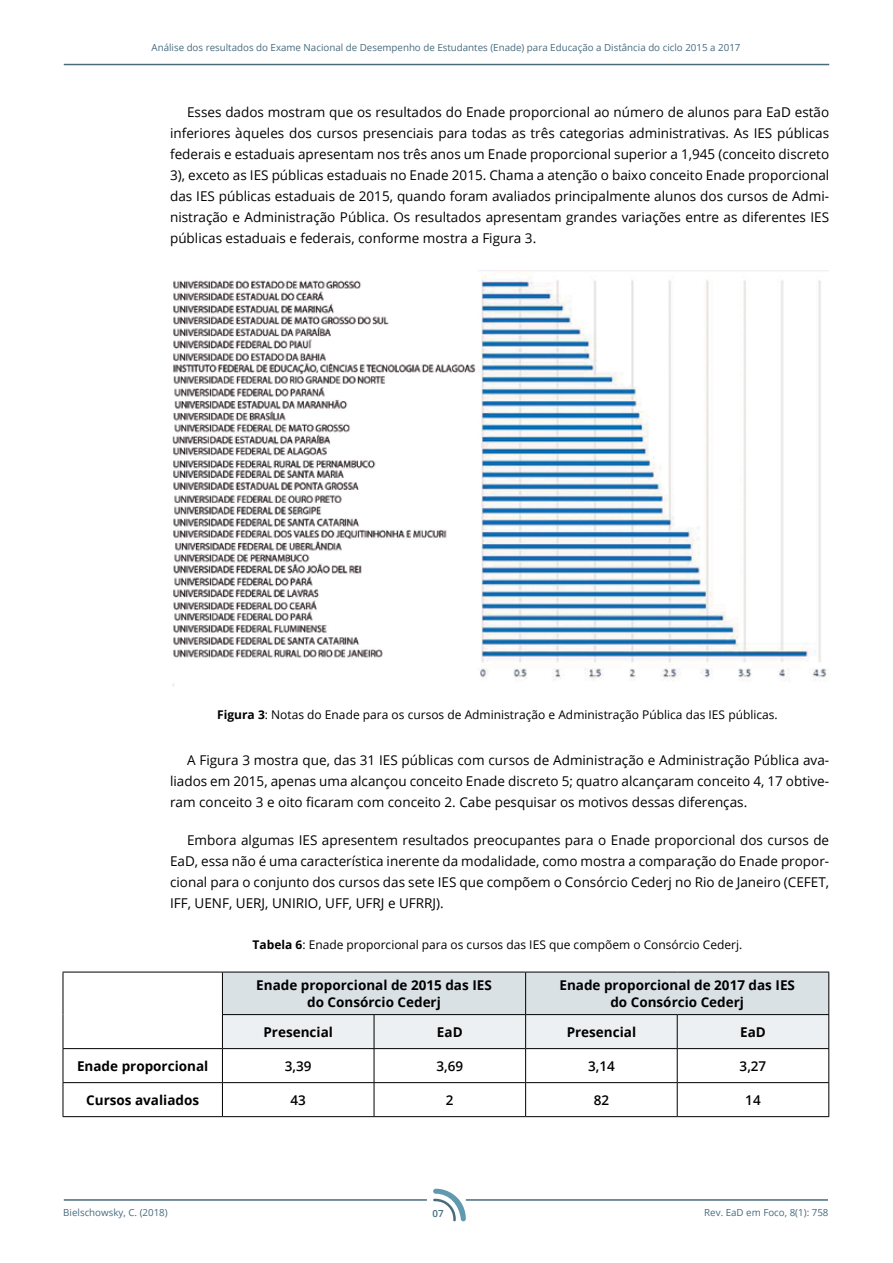
<style>
.page{position:relative;width:893px;height:1263px;background:#fff}
.page>*{position:absolute;margin:0;border:0;box-sizing:border-box;transform-origin:0 0}
.t1{font:13.5px/21px "Open Sans";color:#000;text-align:justify}
.t2{font:700 13.5px/16.2px "Open Sans";color:#000}
.t3{font:600 13.5px "Open Sans";color:#000}
.t4{font:12px "Open Sans";color:#000}
.t5{font:9.75px "Open Sans";color:#486b7e}
.t6{font:600 9.75px "Open Sans";color:#486b7e}
.s1{font-weight:700}
</style>
<div class="page">
<hr style="left:64px;top:64px;width:765px;height:1px;background:#486b7e">
<hr style="left:466px;top:1199px;width:362px;height:2px;background:#486b7e">
<svg style="left:433px;top:1189px;width:33px;height:32px"></svg>
<hr style="left:64px;top:1199px;width:363px;height:2px;background:#486b7e">
<img style="left:172px;top:271px;width:655px;height:416px">
<svg style="left:223px;top:973px;width:605px;height:75px;background:#e1e7ea"></svg>
<hr style="left:63px;top:972px;width:159px;height:1px;background:#000">
<hr style="left:63px;top:972px;width:1px;height:42px;background:#000">
<hr style="left:63px;top:1014px;width:1px;height:34px;background:#000">
<hr style="left:222px;top:972px;width:152px;height:1px;background:#000">
<hr style="left:222px;top:972px;width:1px;height:42px;background:#000">
<hr style="left:374px;top:972px;width:152px;height:1px;background:#000">
<hr style="left:526px;top:972px;width:151px;height:1px;background:#000">
<hr style="left:525px;top:972px;width:1px;height:42px;background:#000">
<hr style="left:677px;top:972px;width:152px;height:1px;background:#000">
<hr style="left:828px;top:972px;width:1px;height:42px;background:#000">
<hr style="left:222px;top:1014px;width:152px;height:1px;background:#000">
<hr style="left:222px;top:1015px;width:1px;height:33px;background:#000">
<hr style="left:374px;top:1014px;width:152px;height:1px;background:#000">
<hr style="left:374px;top:1015px;width:1px;height:33px;background:#000">
<hr style="left:526px;top:1014px;width:151px;height:1px;background:#000">
<hr style="left:525px;top:1015px;width:1px;height:33px;background:#000">
<hr style="left:677px;top:1014px;width:152px;height:1px;background:#000">
<hr style="left:677px;top:1015px;width:1px;height:33px;background:#000">
<hr style="left:828px;top:1015px;width:1px;height:33px;background:#000">
<hr style="left:63px;top:1048px;width:159px;height:1px;background:#000">
<hr style="left:63px;top:1049px;width:1px;height:33px;background:#000">
<hr style="left:222px;top:1048px;width:152px;height:1px;background:#000">
<hr style="left:222px;top:1049px;width:1px;height:33px;background:#000">
<hr style="left:374px;top:1048px;width:152px;height:1px;background:#000">
<hr style="left:374px;top:1049px;width:1px;height:33px;background:#000">
<hr style="left:526px;top:1048px;width:151px;height:1px;background:#000">
<hr style="left:525px;top:1049px;width:1px;height:33px;background:#000">
<hr style="left:677px;top:1048px;width:152px;height:1px;background:#000">
<hr style="left:677px;top:1049px;width:1px;height:33px;background:#000">
<hr style="left:828px;top:1049px;width:1px;height:33px;background:#000">
<hr style="left:63px;top:1082px;width:159px;height:1px;background:#000">
<hr style="left:63px;top:1083px;width:1px;height:33px;background:#000">
<hr style="left:222px;top:1082px;width:152px;height:1px;background:#000">
<hr style="left:222px;top:1083px;width:1px;height:33px;background:#000">
<hr style="left:374px;top:1082px;width:152px;height:1px;background:#000">
<hr style="left:374px;top:1083px;width:1px;height:33px;background:#000">
<hr style="left:526px;top:1082px;width:151px;height:1px;background:#000">
<hr style="left:525px;top:1083px;width:1px;height:33px;background:#000">
<hr style="left:677px;top:1082px;width:152px;height:1px;background:#000">
<hr style="left:677px;top:1083px;width:1px;height:33px;background:#000">
<hr style="left:828px;top:1083px;width:1px;height:33px;background:#000">
<hr style="left:63px;top:1116px;width:159px;height:1px;background:#000">
<hr style="left:222px;top:1116px;width:152px;height:1px;background:#000">
<hr style="left:374px;top:1116px;width:152px;height:1px;background:#000">
<hr style="left:526px;top:1116px;width:151px;height:1px;background:#000">
<hr style="left:677px;top:1116px;width:152px;height:1px;background:#000">
<p class="t5" style="left:151px;top:41px;width:590px">Análise dos resultados do Exame Nacional de Desempenho de Estudantes (Enade) para Educação a Distância do ciclo 2015 a 2017</p>
<p class="t1" style="left:170px;top:101px;width:661px;text-indent:17px">Esses dados mostram que os resultados do Enade proporcional ao número de alunos para EaD estão inferiores àqueles dos cursos presenciais para todas as três categorias administrativas. As IES públicas federais e estaduais apresentam nos três anos um Enade proporcional superior a 1,945 (conceito discreto 3), exceto as IES públicas estaduais no Enade 2015. Chama a atenção o baixo conceito Enade proporcional das IES públicas estaduais de 2015, quando foram avaliados principalmente alunos dos cursos de Admi&shy;nistração e Administração Pública. Os resultados apresentam grandes variações entre as diferentes IES públicas estaduais e federais, conforme mostra a Figura 3.</p>
<p class="t4" style="left:217px;top:706px;width:562px"><span class="s1">Figura 3</span>: Notas do Enade para os cursos de Administração e Administração Pública das IES públicas.</p>
<p class="t1" style="left:170px;top:749px;width:661px;text-indent:17px">A Figura 3 mostra que, das 31 IES públicas com cursos de Administração e Administração Pública ava&shy;liados em 2015, apenas uma alcançou conceito Enade discreto 5; quatro alcançaram conceito 4, 17 obtive&shy;ram conceito 3 e oito ficaram com conceito 2. Cabe pesquisar os motivos dessas diferenças.</p>
<p class="t1" style="left:170px;top:829px;width:661px;text-indent:17px">Embora algumas IES apresentem resultados preocupantes para o Enade proporcional dos cursos de EaD, essa não é uma característica inerente da modalidade, como mostra a comparação do Enade propor&shy;cional para o conjunto dos cursos das sete IES que compõem o Consórcio Cederj no Rio de Janeiro (CEFET, IFF, UENF, UERJ, UNIRIO, UFF, UFRJ e UFRRJ).</p>
<p class="t4" style="left:253px;top:936px;width:491px"><span class="s1">Tabela 6</span>: Enade proporcional para os cursos das IES que compõem o Consórcio Cederj.</p>
<p class="t2" style="left:307px;top:977px;width:173px;text-indent:-51px">Enade proporcional de 2015 das IES do Consórcio Cederj</p>
<p class="t2" style="left:610px;top:977px;width:173px;text-indent:-51px">Enade proporcional de 2017 das IES do Consórcio Cederj</p>
<p class="t2" style="left:263px;top:1023px;width:71px">Presencial</p>
<p class="t2" style="left:437px;top:1023px;width:27px">EaD</p>
<p class="t2" style="left:567px;top:1023px;width:71px">Presencial</p>
<p class="t2" style="left:740px;top:1023px;width:27px">EaD</p>
<p class="t2" style="left:77px;top:1057px;width:133px">Enade proporcional</p>
<p class="t3" style="left:285px;top:1057px;width:28px">3,39</p>
<p class="t3" style="left:436px;top:1057px;width:28px">3,69</p>
<p class="t3" style="left:588px;top:1057px;width:28px">3,14</p>
<p class="t3" style="left:740px;top:1057px;width:28px">3,27</p>
<p class="t2" style="left:86px;top:1091px;width:114px">Cursos avaliados</p>
<p class="t3" style="left:290px;top:1091px;width:17px">43</p>
<p class="t3" style="left:446px;top:1091px;width:9px">2</p>
<p class="t3" style="left:594px;top:1091px;width:17px">82</p>
<p class="t3" style="left:745px;top:1091px;width:17px">14</p>
<p class="t5" style="left:63px;top:1206px;width:106px">Bielschowsky, C. (2018)</p>
<p class="t5" style="left:704px;top:1206px;width:126px">Rev. EaD em Foco, 8(1): 758</p>
<p class="t6" style="left:432px;top:1207px;width:13px">07</p>
</div>
